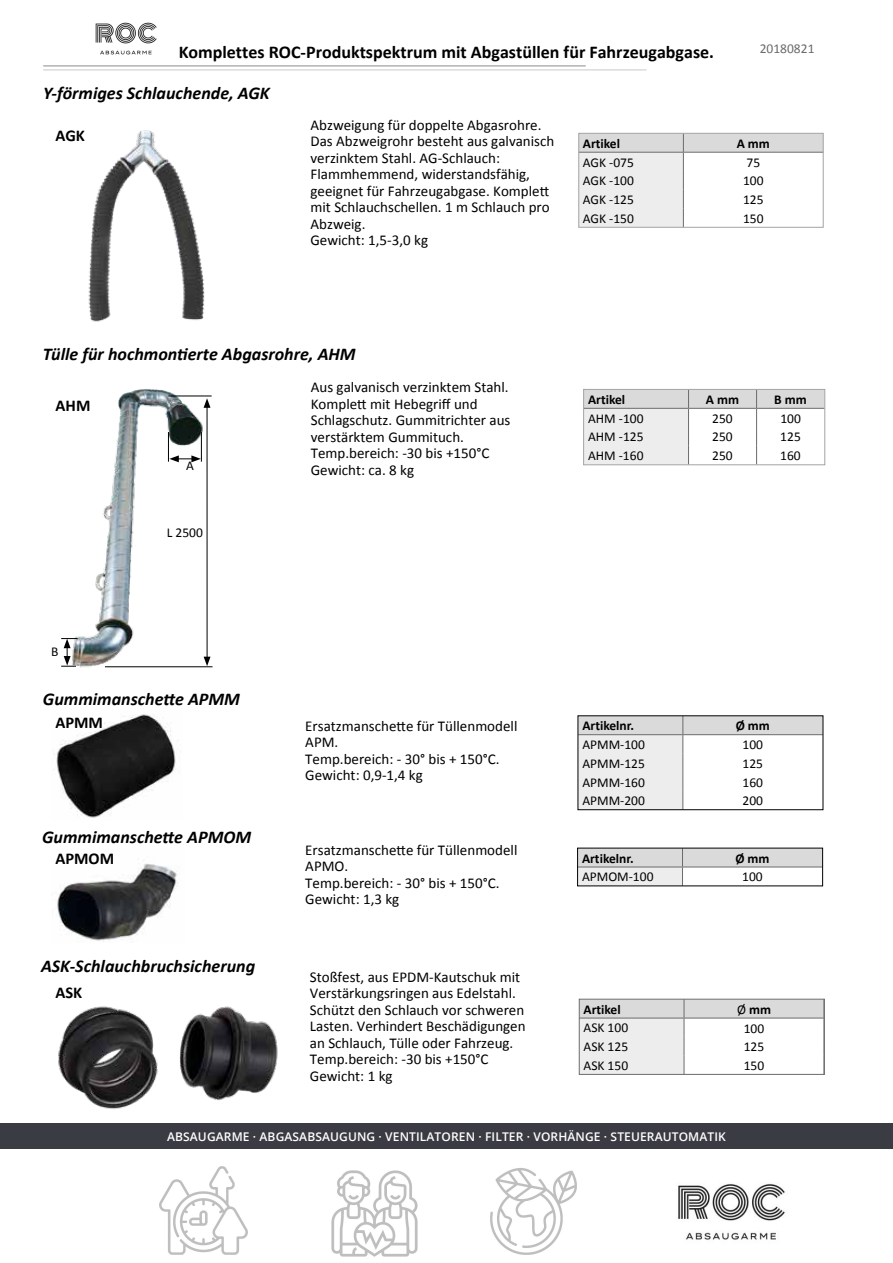
<style>
.page{position:relative;width:893px;height:1263px;background:#fff}
.page>*{position:absolute;margin:0;border:0;box-sizing:border-box;transform-origin:0 0}
.t1{font:italic 700 18px "Calibri";color:#000}
.t2{font:700 18px "Calibri";color:#000}
.t3{font:700 16.5px "Calibri";color:#000}
.t4{font:15px/16.5px "Calibri";color:#000}
.t5{font:13.5px "Calibri";color:#000}
.t6{font:700 13.5px "Calibri";color:#000}
.t7{font:13.5px "Calibri";color:#6b6b6a}
.t8{font:600 12px "Open Sans";letter-spacing:.01em;color:#fff}
.s1{font-weight:400}
</style>
<div class="page">
<img style="left:75px;top:389px;width:138px;height:279px">
<img style="left:88px;top:130px;width:117px;height:192px">
<img style="left:57px;top:863px;width:122px;height:78px">
<img style="left:56px;top:714px;width:120px;height:104px">
<hr style="left:44px;top:65px;width:541px;height:2px;background:#b3b2b2">
<hr style="left:44px;top:69px;width:602px;height:2px;background:#dadada">
<img style="left:58px;top:1006px;width:220px;height:103px">
<hr style="left:168px;top:396px;width:44px;height:1px;background:#000">
<hr style="left:207px;top:405px;width:1px;height:254px;background:#000">
<svg style="left:204px;top:398px;width:6px;height:10px"></svg>
<svg style="left:204px;top:657px;width:7px;height:9px"></svg>
<hr style="left:201px;top:432px;width:1px;height:30px;background:#000">
<hr style="left:168px;top:432px;width:1px;height:30px;background:#000">
<svg style="left:169px;top:455px;width:32px;height:7px"></svg>
<svg style="left:61px;top:638px;width:17px;height:29px"></svg>
<hr style="left:105px;top:666px;width:108px;height:1px;background:#000">
<svg style="left:581px;top:999px;width:244px;height:75px"></svg>
<div style="left:579px;top:999px;width:245px;height:75px;border:1px solid #6b6b6a"></div>
<svg style="left:585px;top:391px;width:238px;height:72px"></svg>
<hr style="left:584px;top:408px;width:104px;height:1px;background:#6b6b6a">
<div style="left:583px;top:389px;width:242px;height:76px;border:1px solid #a3a3a3"></div>
<svg style="left:581px;top:135px;width:240px;height:90px"></svg>
<hr style="left:579px;top:152px;width:104px;height:1px;background:#6b6b6a">
<div style="left:579px;top:133px;width:244px;height:94px;border:1px solid #a3a3a3"></div>
<svg style="left:580px;top:718px;width:241px;height:90px"></svg>
<hr style="left:578px;top:734px;width:105px;height:1px;background:#6b6b6a">
<hr style="left:683px;top:734px;width:140px;height:1px;background:#6b6b6a">
<div style="left:578px;top:716px;width:245px;height:94px;border:1px solid #000"></div>
<svg style="left:579px;top:850px;width:242px;height:34px"></svg>
<hr style="left:578px;top:867px;width:104px;height:1px;background:#6b6b6a">
<hr style="left:682px;top:867px;width:140px;height:1px;background:#6b6b6a">
<img style="left:95px;top:22px;width:62px;height:33px">
<div style="left:0;top:1123px;width:893px;height:26px;background:#3b3c43"></div>
<img style="left:678px;top:1183px;width:107px;height:57px">
<img style="left:160px;top:1166px;width:88px;height:88px">
<img style="left:331px;top:1170px;width:87px;height:87px">
<img style="left:490px;top:1168px;width:87px;height:87px">
<p class="t2" style="left:179px;top:40px;width:537px">Komplettes ROC-Produktspektrum mit Abgastüllen für Fahrzeugabgase.</p>
<p class="t1" style="left:43px;top:82px;width:228px">Y-förmiges Schlauchende, AGK</p>
<p class="t7" style="left:760px;top:40px;width:56px">20180821</p>
<p class="t3" style="left:55px;top:125px;width:31px">AGK</p>
<p class="t4" style="left:310px;top:117px;width:245px">Abzweigung für doppelte Abgasrohre.<br>Das Abzweigrohr besteht aus galvanisch verzinktem Stahl. AG-Schlauch:<br>Flammhemmend, widerstandsfähig, geeignet für Fahrzeugabgase. Komplett mit Schlauchschellen. 1 m Schlauch pro<br>Abzweig.<br>Gewicht: 1,5-3,0 kg</p>
<p class="t6" style="left:583px;top:135px;width:39px">Artikel</p>
<p class="t6" style="left:737px;top:135px;width:35px">A mm</p>
<p class="t5" style="left:583px;top:154px;width:52px">AGK -075</p>
<p class="t5" style="left:746px;top:154px;width:15px">75</p>
<p class="t5" style="left:583px;top:172px;width:52px">AGK -100</p>
<p class="t5" style="left:743px;top:172px;width:22px">100</p>
<p class="t5" style="left:583px;top:191px;width:52px">AGK -125</p>
<p class="t5" style="left:743px;top:191px;width:22px">125</p>
<p class="t5" style="left:583px;top:210px;width:52px">AGK -150</p>
<p class="t5" style="left:743px;top:210px;width:22px">150</p>
<p class="t1" style="left:43px;top:342px;width:314px">Tülle für hochmontierte Abgasrohre, AHM</p>
<p class="t3" style="left:56px;top:395px;width:36px">AHM</p>
<p class="t5" style="left:186px;top:457px;width:9px">A</p>
<p class="t5" style="left:167px;top:524px;width:38px">L 2500</p>
<p class="t4" style="left:311px;top:379px;width:201px">Aus galvanisch verzinktem Stahl.<br>Komplett mit Hebegriff und<br>Schlagschutz. Gummitrichter aus verstärktem Gummituch.<br>Temp.bereich: -30 bis +150°C<br>Gewicht: ca. 8 kg</p>
<p class="t6" style="left:588px;top:391px;width:39px">Artikel</p>
<p class="t6" style="left:706px;top:391px;width:35px">A mm</p>
<p class="t6" style="left:774px;top:391px;width:34px">B mm</p>
<p class="t5" style="left:588px;top:410px;width:57px">AHM -100</p>
<p class="t5" style="left:712px;top:410px;width:22px">250</p>
<p class="t5" style="left:780px;top:410px;width:22px">100</p>
<p class="t5" style="left:588px;top:428px;width:57px">AHM -125</p>
<p class="t5" style="left:712px;top:428px;width:22px">250</p>
<p class="t5" style="left:780px;top:428px;width:22px">125</p>
<p class="t5" style="left:588px;top:447px;width:57px">AHM -160</p>
<p class="t5" style="left:712px;top:447px;width:22px">250</p>
<p class="t5" style="left:780px;top:447px;width:22px">160</p>
<p class="t5" style="left:51px;top:643px;width:9px">B</p>
<p class="t1" style="left:43px;top:688px;width:198px">Gummimanschette APMM</p>
<p class="t3" style="left:55px;top:712px;width:49px">APMM</p>
<p class="t1" style="left:42px;top:826px;width:211px">Gummimanschette APMOM</p>
<p class="t3" style="left:55px;top:848px;width:60px">APMOM</p>
<p class="t1" style="left:41px;top:955px;width:216px">ASK-Schlauchbruchsicherung</p>
<p class="t3" style="left:55px;top:982px;width:28px">ASK</p>
<p class="t4" style="left:305px;top:718px;width:214px">Ersatzmanschette für Tüllenmodell<br>APM.<br>Temp.bereich: - 30° bis + 150°C.<br>Gewicht: 0,9-1,4 kg</p>
<p class="t4" style="left:305px;top:842px;width:214px">Ersatzmanschette für Tüllenmodell<br>APMO.<br>Temp.bereich: - 30° bis + 150°C.<br>Gewicht: 1,3 kg</p>
<p class="t4" style="left:310px;top:969px;width:217px">Stoßfest, aus EPDM-Kautschuk mit<br>Verstärkungsringen aus Edelstahl.<br>Schützt den Schlauch vor schweren<br>Lasten. Verhindert Beschädigungen an Schlauch, Tülle oder Fahrzeug.<br>Temp.bereich: -30 bis +150°C<br>Gewicht: 1 kg</p>
<p class="t6" style="left:582px;top:717px;width:53px">Artikelnr.</p>
<p class="t6" style="left:736px;top:717px;width:36px">Ø mm</p>
<p class="t5" style="left:582px;top:736px;width:64px">APMM-100</p>
<p class="t5" style="left:743px;top:736px;width:22px">100</p>
<p class="t5" style="left:582px;top:755px;width:64px">APMM-125</p>
<p class="t5" style="left:743px;top:755px;width:22px">125</p>
<p class="t5" style="left:582px;top:773px;width:64px">APMM-160</p>
<p class="t5" style="left:743px;top:773px;width:22px">160</p>
<p class="t5" style="left:582px;top:792px;width:64px">APMM-200</p>
<p class="t5" style="left:743px;top:792px;width:22px">200</p>
<p class="t6" style="left:582px;top:849px;width:53px">Artikelnr.</p>
<p class="t6" style="left:735px;top:849px;width:36px">Ø mm</p>
<p class="t5" style="left:582px;top:868px;width:73px">APMOM-100</p>
<p class="t5" style="left:742px;top:868px;width:22px">100</p>
<p class="t6" style="left:583px;top:1001px;width:39px">Artikel</p>
<p class="t6" style="left:737px;top:1001px;width:35px"><span class="s1">Ø</span> mm</p>
<p class="t5" style="left:584px;top:1019px;width:46px">ASK 100</p>
<p class="t5" style="left:744px;top:1019px;width:22px">100</p>
<p class="t5" style="left:584px;top:1038px;width:46px">ASK 125</p>
<p class="t5" style="left:744px;top:1038px;width:22px">125</p>
<p class="t5" style="left:584px;top:1057px;width:46px">ASK 150</p>
<p class="t5" style="left:744px;top:1057px;width:22px">150</p>
<p class="t8" style="left:167px;top:1128px;width:560px">ABSAUGARME · ABGASABSAUGUNG · VENTILATOREN · FILTER · VORHÄNGE · STEUERAUTOMATIK</p>
</div>
